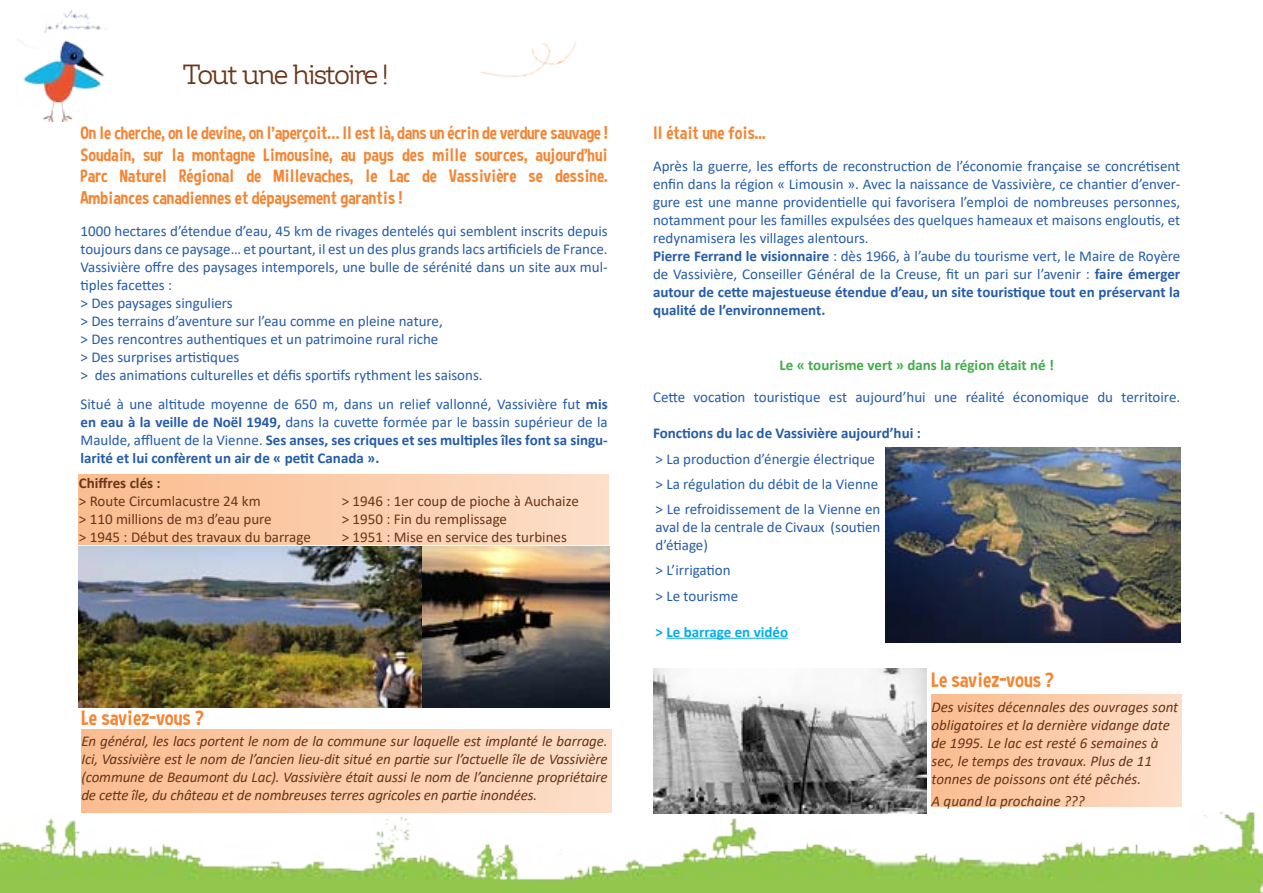
<style>
.page{position:relative;width:1263px;height:893px;background:#fff}
.page>*{position:absolute;margin:0;border:0;box-sizing:border-box;transform-origin:0 0}
.t1{font:27px "Amazing Slab Trial";letter-spacing:-.065em;color:#693619}
.t2{font:21px "Curse Casual";color:#f58432}
.t3{font:18px/21.6px "Curse Casual";color:#f58432;text-align:justify}
.t4{font:15px/18px "Calibri";color:#255caa}
.t5{font:italic 15px/18px "Calibri";color:#693619}
.t6{font:15px/18px "Calibri";color:#693619}
.t7{font:700 15px "Calibri";color:#255caa}
.t8{font:700 15px "Calibri";color:#41ad49}
.t9{font:700 15px "Calibri";color:#00aeef}
.t10{font:700 15px "Calibri";color:#693619}
.s1{font-weight:700}
.s2{font-size:12px}
</style>
<div class="page">
<img style="left:17px;top:11px;width:91px;height:110px">
<img style="left:0;top:813px;width:1263px;height:80px">
<div style="left:931px;top:694px;width:251px;height:113px;background:linear-gradient(to right,#fabc8e,#fcdec8)"></div>
<div style="left:81px;top:729px;width:531px;height:84px;background:linear-gradient(to right,#fabc8e,#fcdec8)"></div>
<img style="left:886px;top:447px;width:294px;height:196px">
<img style="left:653px;top:668px;width:274px;height:145px">
<div style="left:79px;top:475px;width:530px;height:70px;background:linear-gradient(to right,#fabc8e,#fcdec8)"></div>
<img style="left:79px;top:546px;width:530px;height:161px">
<hr style="left:666px;top:638px;width:122px;height:1px;background:#00aeef">
<img style="left:481px;top:42px;width:96px;height:36px">
<h1 class="t1" style="left:183px;top:55px;width:207px">Tout une histoire !</h1>
<p class="t3" style="left:81px;top:122px;width:529px">On le cherche, on le devine, on l’aperçoit… Il est là, dans un écrin de verdure sauvage !<br>Soudain, sur la montagne Limousine, au pays des mille sources, aujourd’hui Parc Naturel Régional de Millevaches, le Lac de Vassivière se dessine.<br>Ambiances canadiennes et dépaysement garantis !</p>
<p class="t4" style="left:81px;top:222px;width:529px">1000 hectares d’étendue d’eau, 45 km de rivages dentelés qui semblent inscrits depuis toujours dans ce paysage… et pourtant, il est un des plus grands lacs artificiels de France.<br>Vassivière offre des paysages intemporels, une bulle de sérénité dans un site aux mul&shy;tiples facettes :<br>&gt; Des paysages singuliers<br>&gt; Des terrains d’aventure sur l’eau comme en pleine nature,<br>&gt; Des rencontres authentiques et un patrimoine rural riche<br>&gt; Des surprises artistiques<br>&gt; des animations culturelles et défis sportifs rythment les saisons.</p>
<p class="t4" style="left:81px;top:395px;width:529px;text-align:justify">Situé à une altitude moyenne de 650 m, dans un relief vallonné, Vassivière fut <span class="s1">mis en eau à la veille de Noël 1949,</span> dans la cuvette formée par le bassin supérieur de la Maulde, affluent de la Vienne. <span class="s1">Ses anses, ses criques et ses multiples îles font sa singu&shy;larité et lui confèrent un air de « petit Canada ».</span></p>
<p class="t10" style="left:79px;top:472px;width:83px">Chiffres clés :</p>
<p class="t6" style="left:79px;top:492px;width:233px">&gt; Route Circumlacustre 24 km<br>&gt; 110 millions de m<span class="s2">3</span> d’eau pure<br>&gt; 1945 : Début des travaux du barrage</p>
<p class="t6" style="left:342px;top:492px;width:239px">&gt; 1946 : 1er coup de pioche à Auchaize &gt; 1950 : Fin du remplissage<br>&gt; 1951 : Mise en service des turbines</p>
<h2 class="t2" style="left:81px;top:705px;width:124px">Le saviez-vous ?</h2>
<p class="t5" style="left:81px;top:732px;width:528px;text-align:justify">En général, les lacs portent le nom de la commune sur laquelle est implanté le barrage.<br>Ici, Vassivière est le nom de l’ancien lieu-dit situé en partie sur l’actuelle île de Vassivière (commune de Beaumont du Lac). Vassivière était aussi le nom de l’ancienne propriétaire de cette île, du château et de nombreuses terres agricoles en partie inondées.</p>
<p class="t3" style="left:653px;top:122px;width:114px">Il était une fois...</p>
<p class="t4" style="left:653px;top:157px;width:529px">Après la guerre, les efforts de reconstruction de l’économie française se concrétisent enfin dans la région « Limousin ». Avec la naissance de Vassivière, ce chantier d’enver&shy;gure est une manne providentielle qui favorisera l’emploi de nombreuses personnes, notamment pour les familles expulsées des quelques hameaux et maisons engloutis, et redynamisera les villages alentours.<br><span class="s1">Pierre Ferrand le visionnaire</span> : dès 1966, à l’aube du tourisme vert, le Maire de Royère de Vassivière, Conseiller Général de la Creuse, fit un pari sur l’avenir : <span class="s1">faire émerger autour de cette majestueuse étendue d’eau, un site touristique tout en préservant la qualité de l’environnement.</span></p>
<p class="t8" style="left:779px;top:354px;width:276px">Le « tourisme vert » dans la région était né !</p>
<p class="t4" style="left:653px;top:388px;width:529px">Cette vocation touristique est aujourd’hui une réalité économique du territoire.</p>
<p class="t7" style="left:653px;top:422px;width:269px">Fonctions du lac de Vassivière aujourd’hui :</p>
<p class="t4" style="left:655px;top:446px;width:226px;line-height:25.2px">&gt; La production d’énergie électrique &gt; La régulation du débit de la Vienne &gt; Le refroidissement de la Vienne en</p>
<p class="t4" style="left:655px;top:518px;width:226px">aval de la centrale de Civaux (soutien d’étiage)</p>
<p class="t4" style="left:655px;top:557px;width:84px;line-height:25.2px">&gt; L’irrigation &gt; Le tourisme</p>
<p class="t9" style="left:655px;top:621px;width:134px">&gt; Le barrage en vidéo</p>
<h2 class="t2" style="left:931px;top:668px;width:124px">Le saviez-vous ?</h2>
<p class="t5" style="left:931px;top:698px;width:248px">Des visites décennales des ouvrages sont obligatoires et la dernière vidange date de 1995. Le lac est resté 6 semaines à sec, le temps des travaux. Plus de 11 tonnes de poissons ont été pêchés.</p>
<p class="t5" style="left:931px;top:791px;width:155px">A quand la prochaine ???</p>
</div>
